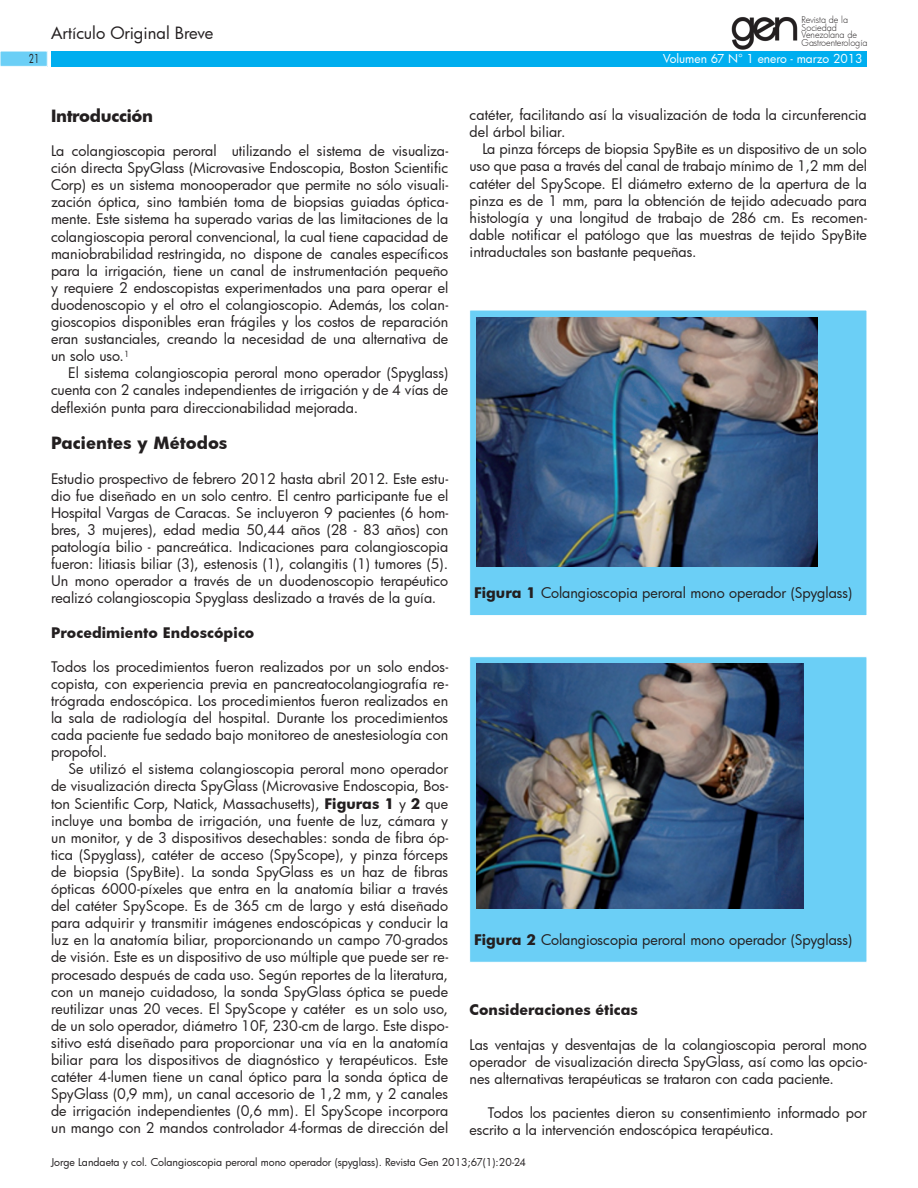
<style>
.page{position:relative;width:918px;height:1188px;background:#fff}
.page>*{position:absolute;margin:0;border:0;box-sizing:border-box;transform-origin:0 0}
.t1{font:700 16.5px "Futura";letter-spacing:-.005em;color:#231f20}
.t2{font:16.5px "Futura";color:#231f20}
.t3{font:14.25px/17.1px "Futura";color:#231f20;text-align:justify}
.t4{font:700 14.25px "Futura";letter-spacing:.005em;color:#231f20}
.t5{font:12px "Futura";color:#fff}
.t6{font:12px "Futura";color:#231f20;scale:.7 1}
.t7{font:10.5px "Futura";letter-spacing:-.005em;color:#231f20}
.t8{font:300 9px/7.5px "Futura";letter-spacing:-.005em;color:#231f20}
.s1{font-weight:700}
</style>
<div class="page">
<div style="left:0;top:51px;width:47px;height:15px;background:#6bcff6"></div>
<img style="left:731px;top:16px;width:66px;height:34px">
<div style="left:51px;top:51px;width:816px;height:15px;background:#00aeef"></div>
<div style="left:470px;top:310px;width:397px;height:306px;background:#6bcff6"></div>
<div style="left:470px;top:657px;width:397px;height:305px;background:#6bcff6"></div>
<img style="left:477px;top:317px;width:341px;height:250px">
<img style="left:477px;top:663px;width:326px;height:245px">
<p class="t2" style="left:51px;top:22px;width:164px">Artículo Original Breve</p>
<p class="t8" style="left:802px;top:16px;width:67px">Revista de la<br>Sociedad<br>Venezolana de<br>Gastroenterología</p>
<p class="t6" style="left:29px;top:50px;width:16px">21</p>
<p class="t5" style="left:663px;top:50px;width:201px">Volumen 67 N° 1 enero - marzo 2013</p>
<p class="t3" style="left:470px;top:106px;width:399px">catéter, facilitando así la visualización de toda la circunferencia del árbol biliar.</p>
<p class="t3" style="left:470px;top:140px;width:399px;text-indent:13px">La pinza fórceps de biopsia SpyBite es un dispositivo de un solo uso que pasa a través del canal de trabajo mínimo de 1,2 mm del catéter del SpyScope. El diámetro externo de la apertura de la pinza es de 1 mm, para la obtención de tejido adecuado para histología y una longitud de trabajo de 286 cm. Es recomen&shy;dable notificar el patólogo que las muestras de tejido SpyBite intraductales son bastante pequeñas.</p>
<p class="t1" style="left:51px;top:104px;width:104px">Introducción</p>
<p class="t3" style="left:51px;top:142px;width:399px">La colangioscopia peroral utilizando el sistema de visualiza&shy;ción directa SpyGlass (Microvasive Endoscopia, Boston Scientific Corp) es un sistema monooperador que permite no sólo visuali&shy;zación óptica, sino también toma de biopsias guiadas óptica&shy;mente. Este sistema ha superado varias de las limitaciones de la colangioscopia peroral convencional, la cual tiene capacidad de maniobrabilidad restringida, no dispone de canales específicos para la irrigación, tiene un canal de instrumentación pequeño y requiere 2 endoscopistas experimentados una para operar el duodenoscopio y el otro el colangioscopio. Además, los colan&shy;gioscopios disponibles eran frágiles y los costos de reparación eran sustanciales, creando la necesidad de una alternativa de un solo uso.<sup>1</sup></p>
<p class="t3" style="left:51px;top:364px;width:399px;text-indent:17px">El sistema colangioscopia peroral mono operador (Spyglass) cuenta con 2 canales independientes de irrigación y de 4 vías de deflexión punta para direccionabilidad mejorada.</p>
<p class="t1" style="left:51px;top:432px;width:178px">Pacientes y Métodos</p>
<p class="t3" style="left:51px;top:470px;width:399px">Estudio prospectivo de febrero 2012 hasta abril 2012. Este estu&shy;dio fue diseñado en un solo centro. El centro participante fue el Hospital Vargas de Caracas. Se incluyeron 9 pacientes (6 hom&shy;bres, 3 mujeres), edad media 50,44 años (28 - 83 años) con patología bilio - pancreática. Indicaciones para colangioscopia fueron: litiasis biliar (3), estenosis (1), colangitis (1) tumores (5).<br>Un mono operador a través de un duodenoscopio terapéutico realizó colangioscopia Spyglass deslizado a través de la guía.</p>
<p class="t4" style="left:51px;top:622px;width:205px">Procedimiento Endoscópico</p>
<p class="t3" style="left:51px;top:658px;width:399px">Todos los procedimientos fueron realizados por un solo endos&shy;copista, con experiencia previa en pancreatocolangiografía re&shy;trógrada endoscópica. Los procedimientos fueron realizados en la sala de radiología del hospital. Durante los procedimientos cada paciente fue sedado bajo monitoreo de anestesiología con propofol.</p>
<p class="t3" style="left:51px;top:760px;width:399px;text-indent:17px">Se utilizó el sistema colangioscopia peroral mono operador de visualización directa SpyGlass (Microvasive Endoscopia, Bos&shy;ton Scientific Corp, Natick, Massachusetts), <span class="s1">Figuras 1</span> y <span class="s1">2</span> que incluye una bomba de irrigación, una fuente de luz, cámara y un monitor, y de 3 dispositivos desechables: sonda de fibra óp&shy;tica (Spyglass), catéter de acceso (SpyScope), y pinza fórceps de biopsia (SpyBite). La sonda SpyGlass es un haz de fibras ópticas 6000-píxeles que entra en la anatomía biliar a través del catéter SpyScope. Es de 365 cm de largo y está diseñado para adquirir y transmitir imágenes endoscópicas y conducir la luz en la anatomía biliar, proporcionando un campo 70-grados de visión. Este es un dispositivo de uso múltiple que puede ser re&shy;procesado después de cada uso. Según reportes de la literatura, con un manejo cuidadoso, la sonda SpyGlass óptica se puede reutilizar unas 20 veces. El SpyScope y catéter es un solo uso, de un solo operador, diámetro 10F, 230-cm de largo. Este dispo&shy;sitivo está diseñado para proporcionar una vía en la anatomía biliar para los dispositivos de diagnóstico y terapéuticos. Este catéter 4-lumen tiene un canal óptico para la sonda óptica de SpyGlass (0,9 mm), un canal accesorio de 1,2 mm, y 2 canales de irrigación independientes (0,6 mm). El SpyScope incorpora un mango con 2 mandos controlador 4-formas de dirección del</p>
<p class="t3" style="left:474px;top:584px;width:379px"><span class="s1">Figura 1</span> Colangioscopia peroral mono operador (Spyglass)</p>
<p class="t3" style="left:474px;top:931px;width:379px"><span class="s1">Figura 2</span> Colangioscopia peroral mono operador (Spyglass)</p>
<p class="t4" style="left:470px;top:1000px;width:170px">Consideraciones éticas</p>
<p class="t3" style="left:470px;top:1036px;width:399px">Las ventajas y desventajas de la colangioscopia peroral mono operador de visualización directa SpyGlass, así como las opcio&shy;nes alternativas terapéuticas se trataron con cada paciente.</p>
<p class="t3" style="left:470px;top:1104px;width:399px;text-indent:18px">Todos los pacientes dieron su consentimiento informado por escrito a la intervención endoscópica terapéutica.</p>
<p class="t7" style="left:51px;top:1155px;width:476px">Jorge Landaeta y col. Colangioscopia peroral mono operador (spyglass). Revista Gen 2013;67(1):20-24</p>
</div>
